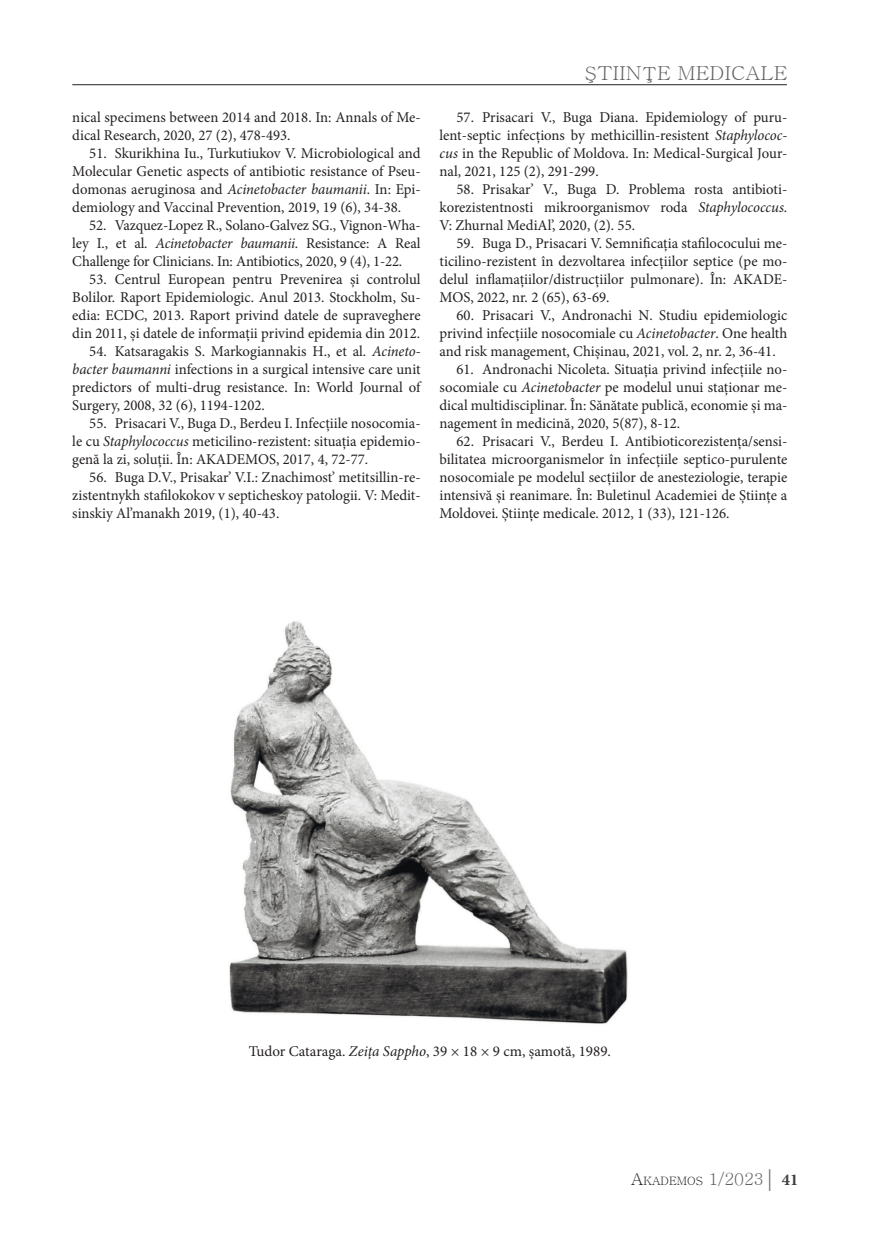
<style>
.page{position:relative;width:872px;height:1234px;background:#fff}
.page>*{position:absolute;margin:0;border:0;box-sizing:border-box;transform-origin:0 0}
.t1{font:19.2px "Batang";color:#636366;scale:1.06 1}
.t2{font:15px/18px "Minion Pro";color:#231f20;text-align:justify}
.t3{font:11.55px "Batang";color:#231f20}
.s1{font-style:italic}
.s2{font-size:16.5px}
.s3{font-size:16.5px;color:#636366}
.s4{font-family:"Garamond";font-size:24px;color:#636366}
.s5{font-family:"Minion Pro";font-weight:700;font-size:16.5px;color:#3e3e3f}
</style>
<div class="page">
<hr style="left:72px;top:84px;width:715px;height:1px;background:#231f20">
<img style="left:229px;top:621px;width:399px;height:403px">
<p class="t2" style="left:72px;top:108px;width:350px">nical specimens between 2014 and 2018. In: Annals of Me&shy;dical Research, 2020, 27 (2), 478-493.</p>
<p class="t2" style="left:72px;top:144px;width:350px;text-indent:17px">51. Skurikhina Iu., Turkutiukov V. Microbiological and Molecular Genetic aspects of antibiotic resistance of Pseu&shy;domonas aeruginosa and <span class="s1">Acinetobacter baumanii</span>. In: Epi&shy;demiology and Vaccinal Prevention, 2019, 19 (6), 34-38.</p>
<p class="t2" style="left:72px;top:216px;width:350px;text-indent:17px">52. Vazquez-Lopez R., Solano-Galvez SG., Vignon-Wha&shy;ley I., et al. <span class="s1">Acinetobacter baumanii</span>. Resistance: A Real Challenge for Clinicians. In: Antibiotics, 2020, 9 (4), 1-22.</p>
<p class="t2" style="left:72px;top:270px;width:350px;text-indent:17px">53. Centrul European pentru Prevenirea și controlul Bolilor. Raport Epidemiologic. Anul 2013. Stockholm, Su&shy;edia: ECDC, 2013. Raport privind datele de supraveghere din 2011, și datele de informații privind epidemia din 2012.</p>
<p class="t2" style="left:72px;top:342px;width:350px;text-indent:17px">54. Katsaragakis S. Markogiannakis H., et al. <span class="s1">Acineto&shy;bacter baumanni</span> infections in a surgical intensive care unit predictors of multi-drug resistance. In: World Journal of Surgery, 2008, 32 (6), 1194-1202.</p>
<p class="t2" style="left:72px;top:414px;width:350px;text-indent:17px">55. Prisacari V., Buga D., Berdeu I. Infecțiile nosocomia&shy;le cu <span class="s1">Staphylococcus</span> meticilino-rezistent: situația epidemio&shy;genă la zi, soluții. În: AKADEMOS, 2017, 4, 72-77.</p>
<p class="t2" style="left:72px;top:468px;width:350px;text-indent:17px">56. Buga D.V., Prisakar’ V.I.: Znachimost’ metitsillin-re&shy;zistentnykh stafilokokov v septicheskoy patologii. V: Medit&shy;sinskiy Al’manakh 2019, (1), 40-43.</p>
<p class="t1" style="left:584px;top:64px;width:193px">ŞTIINŢE MEDICALE</p>
<p class="t2" style="left:439px;top:108px;width:349px;text-indent:17px">57. Prisacari V., Buga Diana. Epidemiology of puru&shy;lent-septic infecțions by methicillin-resistent <span class="s1">Staphylococ&shy;cus</span> in the Republic of Moldova. In: Medical-Surgical Jour&shy;nal, 2021, 125 (2), 291-299.</p>
<p class="t2" style="left:439px;top:180px;width:349px;text-indent:17px">58. Prisakar’ V., Buga D. Problema rosta antibioti&shy;korezistentnosti mikroorganismov roda <span class="s1">Staphylococcus</span>.<br>V: Zhurnal MediAl’, 2020, (2). 55.</p>
<p class="t2" style="left:439px;top:234px;width:349px;text-indent:17px">59. Buga D., Prisacari V. Semnificația stafilococului me&shy;ticilino-rezistent în dezvoltarea infecțiilor septice (pe mo&shy;delul inflamațiilor/distrucțiilor pulmonare). În: AKADE-MOS, 2022, nr. 2 (65), 63-69.</p>
<p class="t2" style="left:439px;top:306px;width:349px;text-indent:17px">60. Prisacari V., Andronachi N. Studiu epidemiologic privind infecțiile nosocomiale cu <span class="s1">Acinetobacter</span>. One health and risk management, Chișinau, 2021, vol. 2, nr. 2, 36-41.</p>
<p class="t2" style="left:439px;top:360px;width:349px;text-indent:17px">61. Andronachi Nicoleta. Situația privind infecțiile no&shy;socomiale cu <span class="s1">Acinetobacter</span> pe modelul unui staționar me&shy;dical multidisciplinar. În: Sănătate publică, economie și ma&shy;nagement în medicină, 2020, 5(87), 8-12.</p>
<p class="t2" style="left:439px;top:432px;width:349px;text-indent:17px">62. Prisacari V., Berdeu I. Antibioticorezistența/sensi&shy;bilitatea microorganismelor în infecțiile septico-purulente nosocomiale pe modelul secțiilor de anesteziologie, terapie intensivă și reanimare. În: Buletinul Academiei de Științe a Moldovei. Științe medicale. 2012, 1 (33), 121-126.</p>
<p class="t2" style="left:249px;top:1042px;width:364px">Tudor Cataraga. <span class="s1">Zeița Sappho</span>, 39 × 18 × 9 cm, șamotă, 1989.</p>
<p class="t3" style="left:631px;top:1175px;width:168px"><span class="s2">A</span>KADEMOS <span class="s3">1/2023</span><span class="s4">|</span> <span class="s5">41</span></p>
</div>
